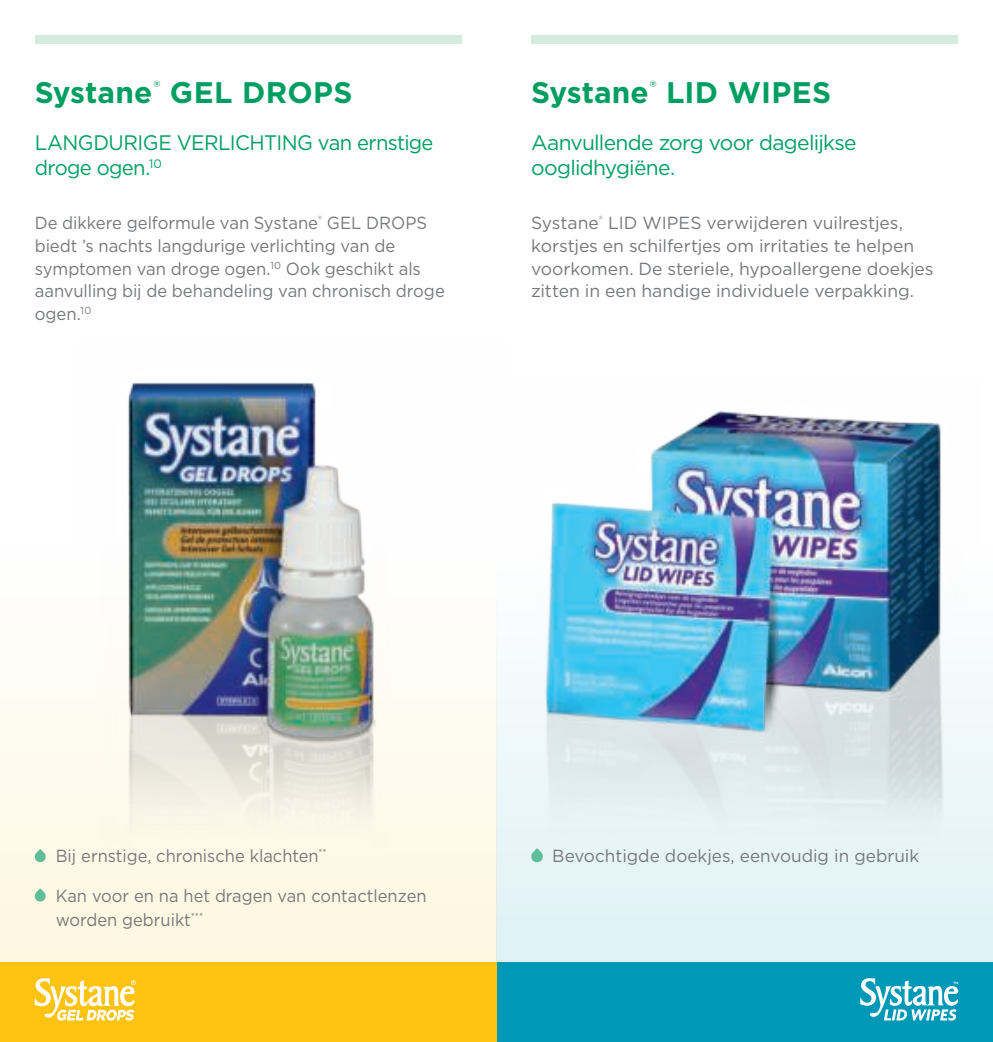
<style>
.page{position:relative;width:993px;height:1042px;background:#fff}
.page>*{position:absolute;margin:0;border:0;box-sizing:border-box;transform-origin:0 0}
.t1{font:700 29.75px "Gotham";letter-spacing:.005em;color:#009f61}
.t2{font:21px/25.2px "Gotham";letter-spacing:-.03em;color:#009f61;scale:.96 1}
.t3{font:21px/25.2px "Gotham";letter-spacing:-.03em;color:#009f61}
.t4{font:17.5px/22.8px "Gotham";color:#76787b}
.t5{font:17.5px/22.8px "Gotham";color:#76787b;scale:.95 1}
.t6{font:17.5px/24.5px "Gotham";color:#76787b;scale:.94 1}
</style>
<div class="page">
<svg style="left:979px;top:673px;width:13px;height:289px;fill:#e9f6f8"></svg>
<div style="left:496px;top:962px;width:496px;height:80px;background:#0098b7"></div>
<svg style="left:0;top:673px;width:483px;height:289px;fill:#fef7e2"></svg>
<div style="left:0;top:962px;width:496px;height:80px;background:#fec210"></div>
<div style="left:35px;top:35px;width:426px;height:9px;background:#d6ebdf"></div>
<div style="left:531px;top:35px;width:426px;height:9px;background:#d6ebdf"></div>
<svg style="left:860px;top:978px;width:97px;height:42px"></svg>
<svg style="left:34px;top:849px;width:12px;height:13px"></svg>
<svg style="left:34px;top:888px;width:12px;height:13px"></svg>
<svg style="left:35px;top:978px;width:101px;height:42px"></svg>
<img style="left:76px;top:382px;width:407px;height:544px">
<img style="left:483px;top:410px;width:496px;height:558px">
<h1 class="t1" style="left:35px;top:79px;width:319px">Systane<sup>®</sup> GEL DROPS</h1>
<p class="t2" style="left:35px;top:131px;width:417px">LANGDURIGE VERLICHTING van ernstige droge ogen.<sup>10</sup></p>
<p class="t5" style="left:35px;top:212px;width:433px">De dikkere gelformule van Systane<sup>®</sup> GEL DROPS biedt ’s nachts langdurige verlichting van de symptomen van droge ogen.<sup>10</sup> Ook geschikt als aanvulling bij de behandeling van chronisch droge ogen.<sup>10</sup></p>
<h1 class="t1" style="left:531px;top:79px;width:301px">Systane<sup>®</sup> LID WIPES</h1>
<p class="t3" style="left:531px;top:131px;width:327px">Aanvullende zorg voor dagelijkse ooglidhygiëne.</p>
<p class="t4" style="left:531px;top:212px;width:403px">Systane<sup>®</sup> LID WIPES verwijderen vuilrestjes, korstjes en schilfertjes om irritaties te helpen voorkomen. De steriele, hypoallergene doekjes zitten in een handige individuele verpakking.</p>
<p class="t6" style="left:56px;top:844px;width:290px">Bij ernstige, chronische klachten<sup>**</sup></p>
<p class="t6" style="left:56px;top:884px;width:396px">Kan voor en na het dragen van contactlenzen worden gebruikt<sup>***</sup></p>
<p class="t4" style="left:552px;top:845px;width:368px">Bevochtigde doekjes, eenvoudig in gebruik</p>
</div>
